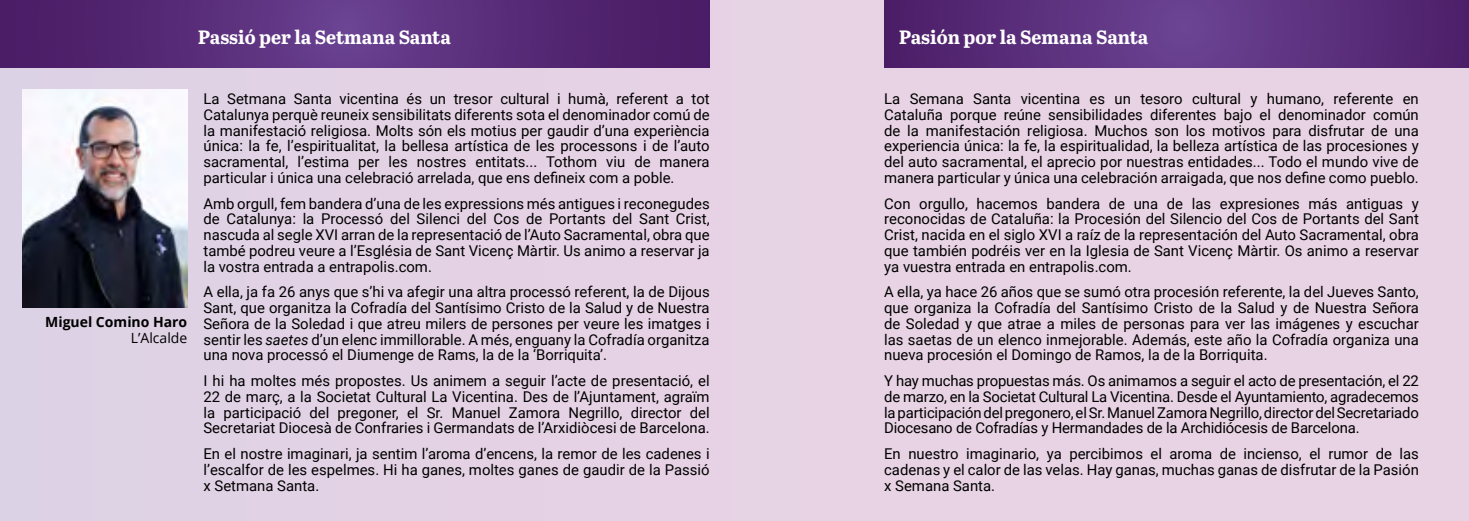
<style>
.page{position:relative;width:1469px;height:521px;background:#fff}
.page>*{position:absolute;margin:0;border:0;box-sizing:border-box;transform-origin:0 0}
.t1{font:700 19.25px "Abril Text";color:#fff}
.t2{font:14.88px/15.8px "Roboto";color:#000;text-align:justify}
.t3{font:700 14px "Open Sans";color:#000}
.t4{font:14px "Open Sans";color:#000}
.s1{font-style:italic}
</style>
<div class="page">
<div style="left:0;top:0;width:1468px;height:521px;background:#e6d3e4"></div>
<svg style="left:0;top:0;width:709px;height:68px;background:#572b77"></svg>
<svg style="left:884px;top:0;width:584px;height:68px;background:#5b307c"></svg>
<img style="left:22px;top:90px;width:165px;height:218px">
<p class="t1" style="left:198px;top:23px;width:254px">Passió per la Setmana Santa</p>
<p class="t1" style="left:899px;top:23px;width:250px">Pasión por la Semana Santa</p>
<p class="t3" style="left:45px;top:312px;width:144px">Miguel Comino Haro</p>
<p class="t4" style="left:131px;top:328px;width:58px">L’Alcalde</p>
<p class="t2" style="left:203px;top:90px;width:507px">La Setmana Santa vicentina és un tresor cultural i humà, referent a tot Catalunya perquè reuneix sensibilitats diferents sota el denominador comú de la manifestació religiosa. Molts són els motius per gaudir d’una experiència única: la fe, l’espiritualitat, la bellesa artística de les processons i de l’auto sacramental, l’estima per les nostres entitats... Tothom viu de manera particular i única una celebració arrelada, que ens defineix com a poble.</p>
<p class="t2" style="left:203px;top:195px;width:508px">Amb orgull, fem bandera d’una de les expressions més antigues i reconegudes de Catalunya: la Processó del Silenci del Cos de Portants del Sant Crist, nascuda al segle XVI arran de la representació de l’Auto Sacramental, obra que també podreu veure a l’Església de Sant Vicenç Màrtir. Us animo a reservar ja la vostra entrada a entrapolis.com.</p>
<p class="t2" style="left:203px;top:284px;width:508px">A ella, ja fa 26 anys que s’hi va afegir una altra processó referent, la de Dijous Sant, que organitza la Cofradía del Santísimo Cristo de la Salud y de Nuestra Señora de la Soledad i que atreu milers de persones per veure les imatges i sentir les <span class="s1">saetes</span> d’un elenc immillorable. A més, enguany la Cofradía organitza una nova processó el Diumenge de Rams, la de la ‘Borriquita’.</p>
<p class="t2" style="left:203px;top:372px;width:508px">I hi ha moltes més propostes. Us animem a seguir l’acte de presentació, el 22 de març, a la Societat Cultural La Vicentina. Des de l’Ajuntament, agraïm la participació del pregoner, el Sr. Manuel Zamora Negrillo, director del Secretariat Diocesà de Confraries i Germandats de l’Arxidiòcesi de Barcelona.</p>
<p class="t2" style="left:203px;top:445px;width:508px">En el nostre imaginari, ja sentim l’aroma d’encens, la remor de les cadenes i l’escalfor de les espelmes. Hi ha ganes, moltes ganes de gaudir de la Passió x Setmana Santa.</p>
<p class="t2" style="left:884px;top:90px;width:536px">La Semana Santa vicentina es un tesoro cultural y humano, referente en Cataluña porque reúne sensibilidades diferentes bajo el denominador común de la manifestación religiosa. Muchos son los motivos para disfrutar de una experiencia única: la fe, la espiritualidad, la belleza artística de las procesiones y del auto sacramental, el aprecio por nuestras entidades... Todo el mundo vive de manera particular y única una celebración arraigada, que nos define como pueblo.</p>
<p class="t2" style="left:884px;top:195px;width:536px">Con orgullo, hacemos bandera de una de las expresiones más antiguas y reconocidas de Cataluña: la Procesión del Silencio del Cos de Portants del Sant Crist, nacida en el siglo XVI a raíz de la representación del Auto Sacramental, obra que también podréis ver en la Iglesia de Sant Vicenç Màrtir. Os animo a reservar ya vuestra entrada en entrapolis.com.</p>
<p class="t2" style="left:884px;top:284px;width:536px">A ella, ya hace 26 años que se sumó otra procesión referente, la del Jueves Santo, que organiza la Cofradía del Santísimo Cristo de la Salud y de Nuestra Señora de Soledad y que atrae a miles de personas para ver las imágenes y escuchar las saetas de un elenco inmejorable. Además, este año la Cofradía organiza una nueva procesión el Domingo de Ramos, la de la Borriquita.</p>
<p class="t2" style="left:884px;top:372px;width:536px">Y hay muchas propuestas más. Os animamos a seguir el acto de presentación, el 22 de marzo, en la Societat Cultural La Vicentina. Desde el Ayuntamiento, agradecemos la participación del pregonero, el Sr. Manuel Zamora Negrillo, director del Secretariado Diocesano de Cofradías y Hermandades de la Archidiócesis de Barcelona.</p>
<p class="t2" style="left:884px;top:445px;width:536px">En nuestro imaginario, ya percibimos el aroma de incienso, el rumor de las cadenas y el calor de las velas. Hay ganas, muchas ganas de disfrutar de la Pasión x Semana Santa.</p>
</div>
